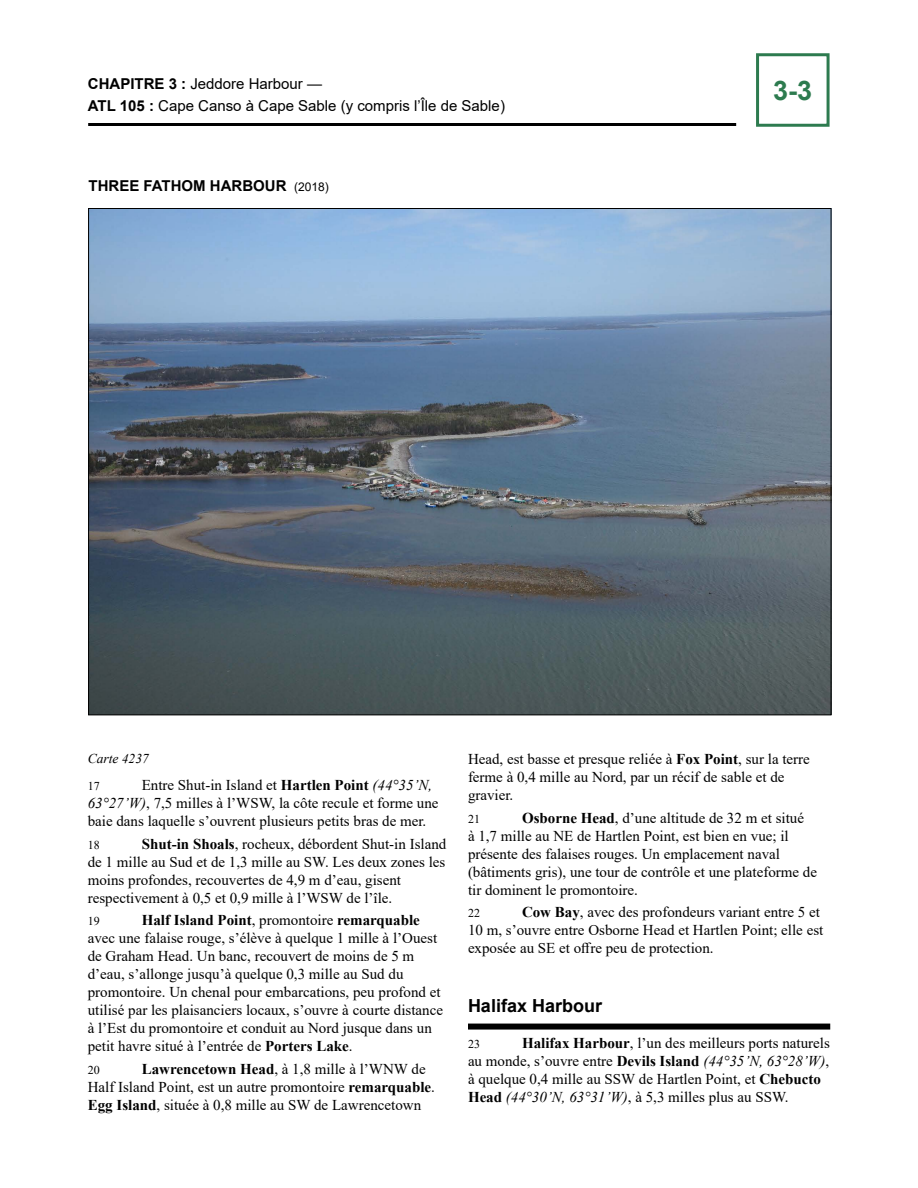
<style>
.page{position:relative;width:918px;height:1188px;background:#fff}
.page>*{position:absolute;margin:0;border:0;box-sizing:border-box;transform-origin:0 0}
.t1{font:700 27px "Arial";color:#2d7b4f}
.Section_Title{font:700 18px "Arial";color:#000}
.Para_1_Nested{font:15px/18px "Times New Roman";color:#000}
.t2{font:15px/21.6px "Arial";color:#000}
.t3{font:700 15px "Arial";color:#000}
.Chart___Left{font:italic 13.5px "Times New Roman";color:#000}
.Para_1_Nested-2{font:12px "Times New Roman";color:#000}
.s1{font-weight:700}
.s2{font-weight:400;font-size:12px}
.s3{font-style:italic}
</style>
<div class="page">
<hr style="left:88px;top:123px;width:648px;height:3px;background:#000">
<div style="left:756px;top:53px;width:74px;height:74px;border:3px solid #2d7b4f"></div>
<img style="left:90px;top:210px;width:739px;height:503px">
<div style="left:468px;top:1024px;width:362px;height:6px;background:#000"></div>
<p class="t2" style="left:88px;top:73px;width:419px"><span class="s1">CHAPITRE 3 :</span> Jeddore Harbour —<br><span class="s1">ATL 105 :</span> Cape Canso à Cape Sable (y compris l’Île de Sable)</p>
<h1 class="t1" style="left:773px;top:71px;width:41px">3-3</h1>
<p class="t3" style="left:89px;top:175px;width:242px">THREE FATHOM HARBOUR <span class="s2">(2018)</span></p>
<p class="Chart___Left" style="left:88px;top:749px;width:63px">Carte 4237</p>
<p class="Para_1_Nested-2" style="left:88px;top:778px;width:13px">17</p>
<p class="Para_1_Nested" style="left:88px;top:776px;width:352px;text-indent:54px">Entre Shut-in Island et <span class="s1">Hartlen Point</span> <span class="s3">(44°35’N,<br>63°27’W)</span>, 7,5 milles à l’WSW, la côte recule et forme une baie dans laquelle s’ouvrent plusieurs petits bras de mer.</p>
<p class="Para_1_Nested-2" style="left:88px;top:836px;width:13px">18</p>
<p class="Para_1_Nested" style="left:88px;top:834px;width:360px;text-indent:54px"><span class="s1">Shut-in Shoals</span>, rocheux, débordent Shut-in Island de 1 mille au Sud et de 1,3 mille au SW. Les deux zones les moins profondes, recouvertes de 4,9 m d’eau, gisent respectivement à 0,5 et 0,9 mille à l’WSW de l’île.</p>
<p class="Para_1_Nested-2" style="left:88px;top:913px;width:13px">19</p>
<p class="Para_1_Nested" style="left:88px;top:911px;width:357px;text-indent:54px"><span class="s1">Half Island Point</span>, promontoire <span class="s1">remarquable </span>avec une falaise rouge, s’élève à quelque 1 mille à l’Ouest de Graham Head. Un banc, recouvert de moins de 5 m d’eau, s’allonge jusqu’à quelque 0,3 mille au Sud du promontoire. Un chenal pour embarcations, peu profond et utilisé par les plaisanciers locaux, s’ouvre à courte distance à l’Est du promontoire et conduit au Nord jusque dans un petit havre situé à l’entrée de <span class="s1">Porters Lake</span>.</p>
<p class="Para_1_Nested-2" style="left:88px;top:1061px;width:13px">20</p>
<p class="Para_1_Nested" style="left:88px;top:1059px;width:349px;text-indent:54px"><span class="s1">Lawrencetown Head</span>, à 1,8 mille à l’WNW de<br>Half Island Point, est un autre promontoire <span class="s1">remarquable</span>.<br><span class="s1">Egg Island</span>, située à 0,8 mille au SW de Lawrencetown</p>
<p class="Para_1_Nested" style="left:468px;top:750px;width:343px">Head, est basse et presque reliée à <span class="s1">Fox Point</span>, sur la terre ferme à 0,4 mille au Nord, par un récif de sable et de gravier.</p>
<p class="Para_1_Nested-2" style="left:468px;top:810px;width:13px">21</p>
<p class="Para_1_Nested" style="left:468px;top:808px;width:351px;text-indent:54px"><span class="s1">Osborne Head</span>, d’une altitude de 32 m et situé<br>à 1,7 mille au NE de Hartlen Point, est bien en vue; il présente des falaises rouges. Un emplacement naval (bâtiments gris), une tour de contrôle et une plateforme de tir dominent le promontoire.</p>
<p class="Para_1_Nested-2" style="left:468px;top:905px;width:13px">22</p>
<p class="Para_1_Nested" style="left:468px;top:903px;width:357px;text-indent:54px"><span class="s1">Cow Bay</span>, avec des profondeurs variant entre 5 et<br>10 m, s’ouvre entre Osborne Head et Hartlen Point; elle est exposée au SE et offre peu de protection.</p>
<h4 class="Section_Title" style="left:468px;top:993px;width:136px">Halifax Harbour</h4>
<p class="Para_1_Nested-2" style="left:468px;top:1035px;width:13px">23</p>
<p class="Para_1_Nested" style="left:468px;top:1033px;width:363px;text-indent:54px"><span class="s1">Halifax Harbour</span>, l’un des meilleurs ports naturels au monde, s’ouvre entre <span class="s1">Devils Island</span> <span class="s3">(44°35’N, 63°28’W)</span>, à quelque 0,4 mille au SSW de Hartlen Point, et <span class="s1">Chebucto Head</span> <span class="s3">(44°30’N, 63°31’W)</span>, à 5,3 milles plus au SSW.</p>
</div>
